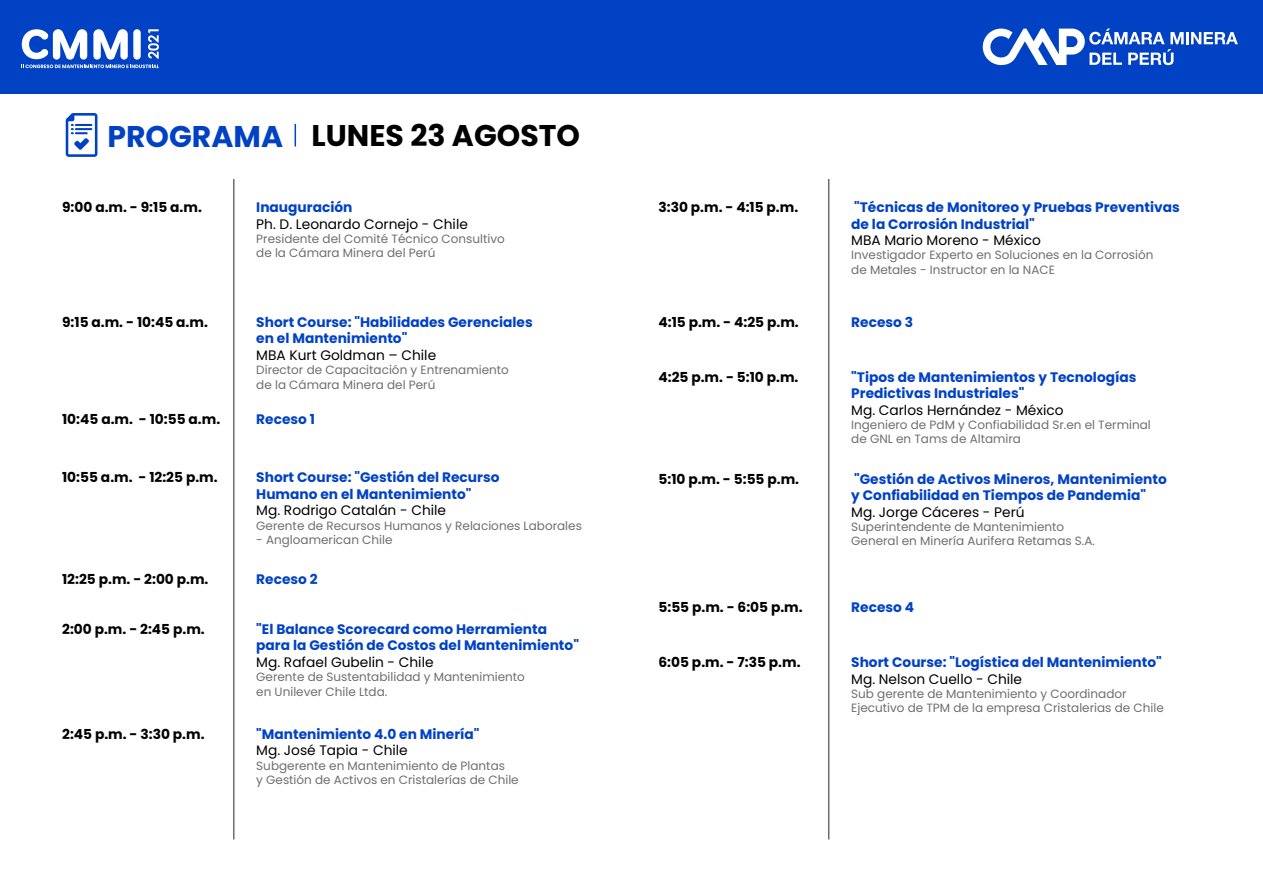
<style>
.page{position:relative;width:1263px;height:893px;background:#fff}
.page>*{position:absolute;margin:0;border:0;box-sizing:border-box;transform-origin:0 0}
.t1{font:700 30px "Poppins";color:#000}
.t2{font:700 13.8px/16.5px "Poppins";color:#0142c5}
.t3{font:700 13.8px "Poppins";color:#000}
.t4{font:13.8px "Poppins";color:#000}
.t5{font:12px/14.4px "Poppins";color:#706e6f}
.s1{color:#0142c5}
</style>
<div class="page">
<div style="left:0;top:0;width:1263px;height:94px;background:#0142c4"></div>
<svg style="left:295px;top:124px;width:1px;height:22px"></svg>
<hr style="left:233px;top:179px;width:2px;height:660px;background:#6f6e6f">
<svg style="left:66px;top:113px;width:31px;height:44px"></svg>
<hr style="left:828px;top:179px;width:1px;height:660px;background:#6f6e6f">
<svg style="left:982px;top:29px;width:256px;height:36px"></svg>
<svg style="left:21px;top:29px;width:138px;height:39px"></svg>
<h1 class="t1" style="left:107px;top:118px;width:474px"><span class="s1">PROGRAMA</span> LUNES 23 AGOSTO</h1>
<p class="t3" style="left:62px;top:199px;width:141px">9:00 a.m. - 9:15 a.m.</p>
<p class="t2" style="left:256px;top:199px;width:98px">Inauguración</p>
<p class="t4" style="left:256px;top:216px;width:213px">Ph. D. Leonardo Cornejo - Chile</p>
<p class="t5" style="left:256px;top:232px;width:250px">Presidente del Comité Técnico Consultivo de la Cámara Minera del Perú</p>
<p class="t3" style="left:62px;top:314px;width:147px">9:15 a.m. - 10:45 a.m.</p>
<p class="t3" style="left:62px;top:411px;width:160px">10:45 a.m. - 10:55 a.m.</p>
<p class="t2" style="left:256px;top:314px;width:278px">Short Course: "Habilidades Gerenciales en el Mantenimiento"</p>
<p class="t4" style="left:256px;top:347px;width:181px">MBA Kurt Goldman – Chile</p>
<p class="t5" style="left:256px;top:363px;width:254px">Director de Capacitación y Entrenamiento de la Cámara Minera del Perú</p>
<p class="t2" style="left:256px;top:411px;width:60px">Receso 1</p>
<p class="t3" style="left:62px;top:469px;width:157px">10:55 a.m. - 12:25 p.m.</p>
<p class="t2" style="left:256px;top:469px;width:245px">Short Course: "Gestión del Recurso<br>Humano en el Mantenimiento"</p>
<p class="t4" style="left:256px;top:502px;width:191px">Mg. Rodrigo Catalán - Chile</p>
<p class="t5" style="left:256px;top:518px;width:327px">Gerente de Recursos Humanos y Relaciones Laborales</p>
<p class="t5" style="left:256px;top:533px;width:138px">- Angloamerican Chile</p>
<p class="t3" style="left:62px;top:571px;width:148px">12:25 p.m. - 2:00 p.m.</p>
<p class="t3" style="left:62px;top:621px;width:144px">2:00 p.m. - 2:45 p.m.</p>
<p class="t2" style="left:256px;top:571px;width:63px">Receso 2</p>
<p class="t2" style="left:256px;top:621px;width:324px">"El Balance Scorecard como Herramienta para la Gestión de Costos del Mantenimiento"</p>
<p class="t4" style="left:256px;top:654px;width:179px">Mg. Rafael Gubelin - Chile</p>
<p class="t5" style="left:256px;top:670px;width:270px">Gerente de Sustentabilidad y Mantenimiento en Unilever Chile Ltda.</p>
<p class="t3" style="left:62px;top:726px;width:144px">2:45 p.m. - 3:30 p.m.</p>
<p class="t2" style="left:256px;top:726px;width:225px">"Mantenimiento 4.0 en Minería"</p>
<p class="t4" style="left:256px;top:743px;width:153px">Mg. José Tapia - Chile</p>
<p class="t5" style="left:256px;top:758px;width:264px">Subgerente en Mantenimiento de Plantas<br>y Gestión de Activos en Cristalerías de Chile</p>
<p class="t3" style="left:658px;top:199px;width:141px">3:30 p.m. - 4:15 p.m.</p>
<p class="t2" style="left:851px;top:199px;width:330px">"Técnicas de Monitoreo y Pruebas Preventivas de la Corrosión Industrial"</p>
<p class="t4" style="left:851px;top:232px;width:191px">MBA Mario Moreno - México</p>
<p class="t5" style="left:851px;top:248px;width:304px">Investigador Experto en Soluciones en la Corrosión de Metales - Instructor en la NACE</p>
<p class="t3" style="left:658px;top:314px;width:142px">4:15 p.m. - 4:25 p.m.</p>
<p class="t2" style="left:851px;top:314px;width:63px">Receso 3</p>
<p class="t3" style="left:658px;top:369px;width:141px">4:25 p.m. - 5:10 p.m.</p>
<p class="t3" style="left:658px;top:471px;width:142px">5:10 p.m. - 5:55 p.m.</p>
<p class="t2" style="left:851px;top:369px;width:287px">"Tipos de Mantenimientos y Tecnologías<br>Predictivas Industriales"</p>
<p class="t4" style="left:851px;top:402px;width:214px">Mg. Carlos Hernández - México</p>
<p class="t5" style="left:851px;top:418px;width:301px">Ingeniero de PdM y Confiabilidad Sr.en el Terminal de GNL en Tams de Altamira</p>
<p class="t2" style="left:851px;top:471px;width:317px">"Gestión de Activos Mineros, Mantenimiento y Confiabilidad en Tiempos de Pandemia"</p>
<p class="t4" style="left:851px;top:504px;width:175px">Mg. Jorge Cáceres - Perú</p>
<p class="t5" style="left:851px;top:520px;width:245px">Superintendente de Mantenimiento<br>General en Minería Aurifera Retamas S.A.</p>
<p class="t3" style="left:658px;top:599px;width:146px">5:55 p.m. - 6:05 p.m.</p>
<p class="t2" style="left:851px;top:599px;width:64px">Receso 4</p>
<p class="t3" style="left:658px;top:654px;width:144px">6:05 p.m. - 7:35 p.m.</p>
<p class="t2" style="left:851px;top:654px;width:312px">Short Course: "Logística del Mantenimiento"</p>
<p class="t4" style="left:851px;top:671px;width:172px">Mg. Nelson Cuello - Chile</p>
<p class="t5" style="left:851px;top:687px;width:314px">Sub gerente de Mantenimiento y Coordinador<br>Ejecutivo de TPM de la empresa Cristalerias de Chile</p>
</div>
